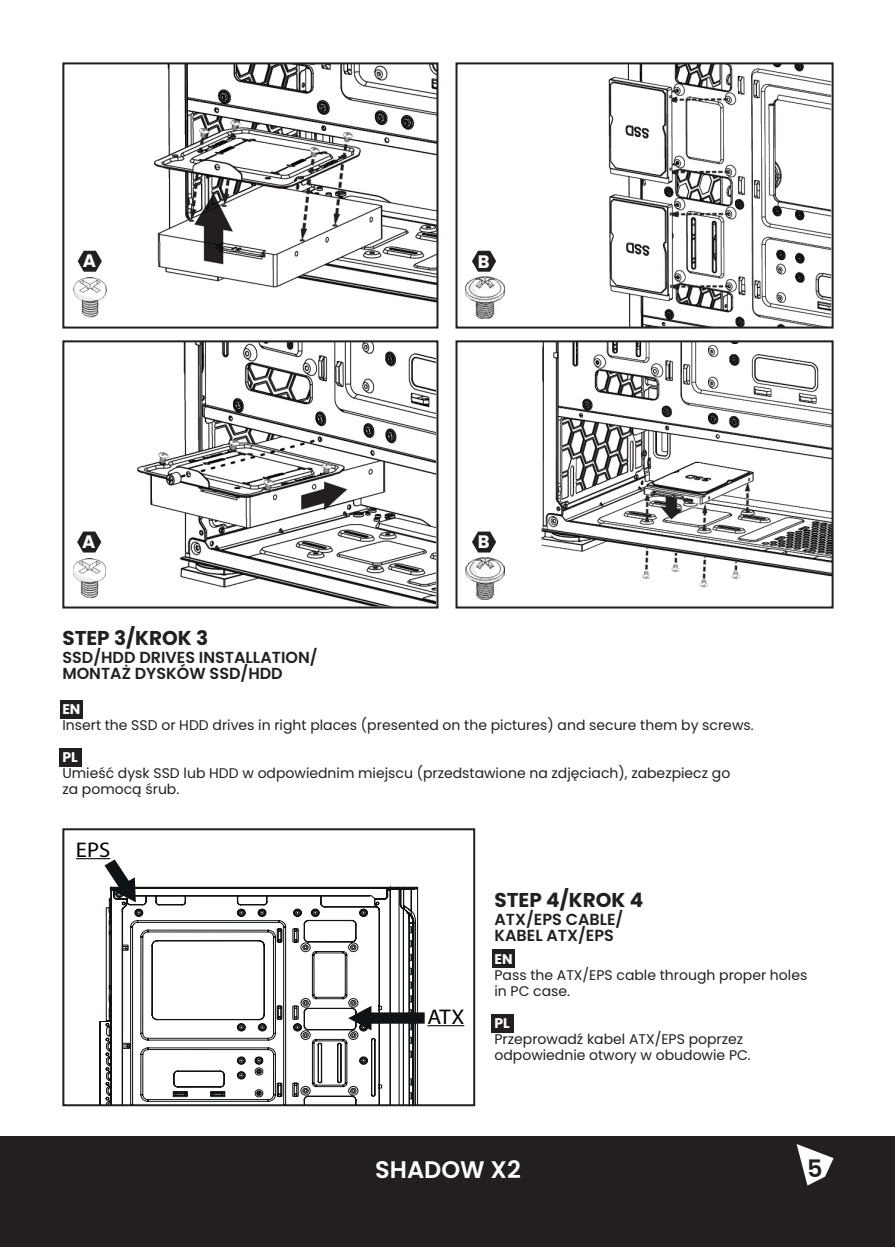
<style>
.page{position:relative;width:896px;height:1248px;background:#fff}
.page>*{position:absolute;margin:0;border:0;box-sizing:border-box;transform-origin:0 0}
.t1{font:600 24px "Poppins";color:#fff}
.t2{font:600 24px "Poppins";color:#231f20}
.t3{font:21.2px "Myriad Pro";color:#000002;scale:1.07 1}
.t4{font:700 20px "Poppins";color:#231f20}
.t5{font:700 18px "Poppins";color:#fff}
.t6{font:600 16px/16px "Poppins";color:#231f20}
.t7{font:14px/16px "Poppins";color:#231f20}
.t8{font:700 14px "Poppins";color:#fff}
</style>
<div class="page">
<img style="left:478px;top:65px;width:352px;height:260px">
<div style="left:455px;top:62px;width:378px;height:266px;border:2px solid #231f20"></div>
<img style="left:477px;top:343px;width:353px;height:257px">
<div style="left:455px;top:340px;width:378px;height:268px;border:2px solid #231f20"></div>
<img style="left:83px;top:343px;width:352px;height:262px">
<div style="left:62px;top:340px;width:376px;height:268px;border:2px solid #231f20"></div>
<img style="left:73px;top:65px;width:362px;height:253px">
<div style="left:62px;top:62px;width:376px;height:266px;border:2px solid #231f20"></div>
<img style="left:74px;top:278px;width:32px;height:39px">
<img style="left:73px;top:558px;width:33px;height:40px">
<img style="left:465px;top:276px;width:39px;height:43px">
<img style="left:465px;top:557px;width:39px;height:42px">
<svg style="left:78px;top:251px;width:24px;height:21px"></svg>
<svg style="left:77px;top:531px;width:24px;height:21px"></svg>
<svg style="left:472px;top:251px;width:24px;height:21px"></svg>
<svg style="left:472px;top:531px;width:24px;height:21px"></svg>
<div style="left:62px;top:828px;width:413px;height:278px;border:2px solid #231f20"></div>
<svg style="left:99px;top:885px;width:319px;height:219px"></svg>
<svg style="left:110px;top:909px;width:336px;height:195px"></svg>
<svg style="left:122px;top:919px;width:258px;height:185px"></svg>
<hr style="left:427px;top:1025px;width:37px;height:1px;background:#000002">
<svg style="left:348px;top:1005px;width:77px;height:25px"></svg>
<hr style="left:76px;top:858px;width:34px;height:1px;background:#000002">
<svg style="left:104px;top:859px;width:32px;height:43px"></svg>
<div style="left:0;top:1136px;width:895px;height:110px;background:#231f20"></div>
<svg style="left:796px;top:1144px;width:37px;height:41px"></svg>
<div style="left:60px;top:700px;width:23px;height:18px;background:#231f20"></div>
<div style="left:60px;top:748px;width:22px;height:18px;background:#231f20"></div>
<div style="left:492px;top:949px;width:23px;height:18px;background:#231f20"></div>
<div style="left:491px;top:1013px;width:23px;height:19px;background:#231f20"></div>
<p class="t5" style="left:83px;top:250px;width:15px">A</p>
<p class="t5" style="left:82px;top:531px;width:15px">A</p>
<p class="t5" style="left:478px;top:251px;width:13px">B</p>
<p class="t5" style="left:478px;top:531px;width:13px">B</p>
<h3 class="t4" style="left:62px;top:626px;width:147px">STEP 3/KROK 3</h3>
<p class="t6" style="left:62px;top:649px;width:257px">SSD/HDD DRIVES INSTALLATION/<br>MONTAŻ DYSKÓW SSD/HDD</p>
<p class="t8" style="left:62px;top:701px;width:20px">EN</p>
<p class="t7" style="left:62px;top:717px;width:693px">Insert the SSD or HDD drives in right places (presented on the pictures) and secure them by screws.</p>
<p class="t8" style="left:62px;top:749px;width:17px">PL</p>
<p class="t7" style="left:62px;top:765px;width:669px">Umieść dysk SSD lub HDD w odpowiednim miejscu (przedstawione na zdjęciach), zabezpiecz go za pomocą śrub.</p>
<h2 class="t3" style="left:76px;top:836px;width:34px">EPS</h2>
<h2 class="t3" style="left:427px;top:1003px;width:36px">ATX</h2>
<h3 class="t4" style="left:494px;top:887px;width:150px">STEP 4/KROK 4</h3>
<p class="t6" style="left:494px;top:910px;width:130px">ATX/EPS CABLE/<br>KABEL ATX/EPS</p>
<p class="t8" style="left:494px;top:951px;width:20px">EN</p>
<p class="t7" style="left:494px;top:967px;width:314px">Pass the ATX/EPS cable through proper holes in PC case.</p>
<p class="t8" style="left:494px;top:1015px;width:17px">PL</p>
<p class="t7" style="left:494px;top:1031px;width:258px">Przeprowadź kabel ATX/EPS poprzez odpowiednie otwory w obudowie PC.</p>
<h1 class="t1" style="left:375px;top:1155px;width:147px">SHADOW X2</h1>
<h1 class="t2" style="left:807px;top:1154px;width:17px">5</h1>
</div>
